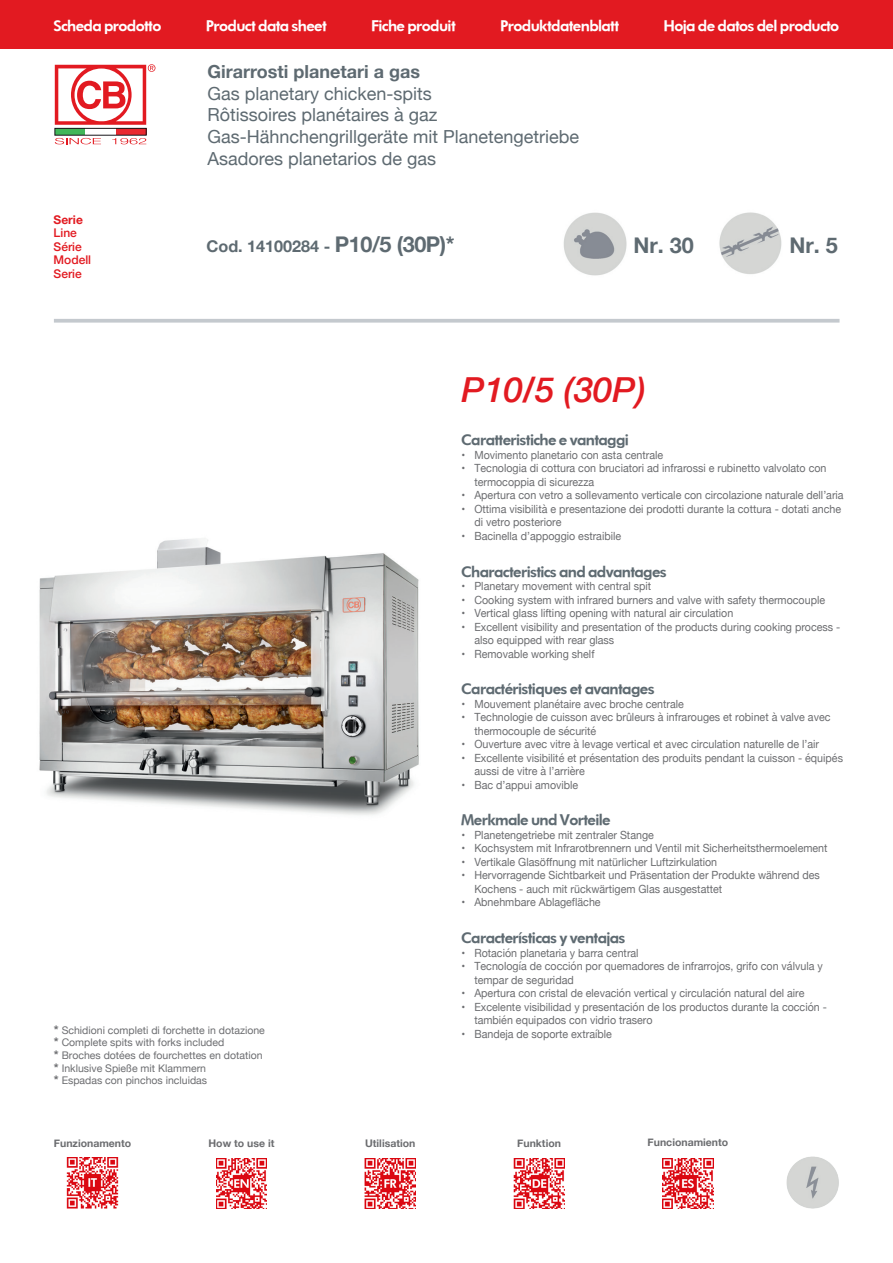
<style>
.page{position:relative;width:893px;height:1263px;background:#fff}
.page>*{position:absolute;margin:0;border:0;box-sizing:border-box;transform-origin:0 0}
.t1{font:italic 500 34.5px "Helvetica Neue";color:#e21a21}
.t2{font:700 21.6px "Helvetica Neue";color:#5e6a71}
.t3{font:18px "Helvetica Neue";color:#5e6a71}
.t4{font:700 18px "Helvetica Neue";color:#5e6a71}
.Normale{font:700 16.2px "Helvetica Neue";color:#5e6a71}
.Normale-2{font:800 15px "Volkswagen";color:#5e6a71}
.Normale-3{font:800 15px "Volkswagen";color:#fff}
.t5{font:500 12px "Helvetica Neue";color:#e21a21}
.t6{font:700 12px "Helvetica Neue";color:#e21a21}
.t7{font:11.25px/13.5px "Helvetica Neue";color:#6c6d70;scale:.95 1}
.Normale-4{font:10.5px "Helvetica Neue";color:#6c6d70}
.Normale-5{font:700 10.5px "Helvetica Neue";color:#6c6d70}
.s1{font-size:21.6px}
.s2{font-weight:700;font-size:12px}
</style>
<div class="page">
<div style="left:0;top:0;width:893px;height:49px;background:#e21a21"></div>
<img style="left:786px;top:1156px;width:53px;height:53px">
<div style="left:55px;top:128px;width:30px;height:7px;background:#41b759"></div>
<div style="left:116px;top:128px;width:30px;height:7px;background:#e9282f"></div>
<div style="left:55px;top:128px;width:91px;height:7px;border:1px solid #18151a"></div>
<svg style="left:55px;top:138px;width:46px;height:6px"></svg>
<svg style="left:112px;top:138px;width:34px;height:6px"></svg>
<svg style="left:55px;top:64px;width:100px;height:61px"></svg>
<svg style="left:54px;top:319px;width:785px;height:4px;background:#c9ced2"></svg>
<img style="left:39px;top:538px;width:380px;height:277px">
<img style="left:67px;top:1157px;width:51px;height:51px">
<img style="left:216px;top:1158px;width:51px;height:51px">
<img style="left:365px;top:1158px;width:51px;height:51px">
<img style="left:514px;top:1158px;width:51px;height:51px">
<img style="left:662px;top:1158px;width:51px;height:51px">
<img style="left:719px;top:212px;width:63px;height:62px">
<img style="left:563px;top:212px;width:64px;height:64px">
<p class="Normale-3" style="left:54px;top:16px;width:109px">Scheda prodotto</p>
<p class="Normale-3" style="left:206px;top:16px;width:122px">Product data sheet</p>
<p class="Normale-3" style="left:372px;top:16px;width:85px">Fiche produit</p>
<p class="Normale-3" style="left:500px;top:16px;width:120px">Produktdatenblatt</p>
<p class="Normale-3" style="left:664px;top:16px;width:177px">Hoja de datos del producto</p>
<p class="t4" style="left:207px;top:58px;width:214px">Girarrosti planetari a gas</p>
<p class="t3" style="left:207px;top:80px;width:226px">Gas planetary chicken-spits</p>
<p class="t3" style="left:207px;top:102px;width:231px">Rôtissoires planétaires à gaz</p>
<p class="t3" style="left:207px;top:124px;width:373px">Gas-Hähnchengrillgeräte mit Planetengetriebe</p>
<p class="t3" style="left:207px;top:145px;width:230px">Asadores planetarios de gas</p>
<p class="t6" style="left:54px;top:210px;width:31px">Serie</p>
<p class="t5" style="left:54px;top:223px;width:25px">Line</p>
<p class="t5" style="left:54px;top:237px;width:30px">Série</p>
<p class="t5" style="left:54px;top:250px;width:39px">Modell</p>
<p class="t5" style="left:54px;top:264px;width:30px">Serie</p>
<p class="Normale" style="left:206px;top:234px;width:250px">Cod. 14100284 - <span class="s1">P10/5 (30P)*</span></p>
<p class="t2" style="left:633px;top:228px;width:62px">Nr. 30</p>
<p class="t2" style="left:789px;top:228px;width:50px">Nr. 5</p>
<p class="t1" style="left:462px;top:360px;width:186px">P10/5 (30P)</p>
<p class="Normale-2" style="left:462px;top:431px;width:168px">Caratteristiche e vantaggi</p>
<p class="t7" style="left:462px;top:449px;width:214px">• Movimento planetario con asta centrale</p>
<p class="t7" style="left:474px;top:462px;width:372px;text-indent:-13px">• Tecnologia di cottura con bruciatori ad infrarossi e rubinetto valvolato con termocoppia di sicurezza</p>
<p class="t7" style="left:462px;top:489px;width:404px">• Apertura con vetro a sollevamento verticale con circolazione naturale dell’aria</p>
<p class="t7" style="left:474px;top:503px;width:388px;text-indent:-13px">• Ottima visibilità e presentazione dei prodotti durante la cottura - dotati anche di vetro posteriore</p>
<p class="t7" style="left:462px;top:530px;width:170px">• Bacinella d’appoggio estraibile</p>
<p class="Normale-2" style="left:462px;top:562px;width:206px">Characteristics and advantages</p>
<p class="t7" style="left:462px;top:580px;width:201px">• Planetary movement with central spit</p>
<p class="t7" style="left:462px;top:593px;width:384px">• Cooking system with infrared burners and valve with safety thermocouple</p>
<p class="t7" style="left:462px;top:607px;width:287px">• Vertical glass lifting opening with natural air circulation</p>
<p class="t7" style="left:474px;top:620px;width:387px;text-indent:-13px">• Excellent visibility and presentation of the products during cooking process - also equipped with rear glass</p>
<p class="t7" style="left:462px;top:647px;width:141px">• Removable working shelf</p>
<p class="Normale-4" style="left:54px;top:1022px;width:213px"><span class="s2">*</span> Schidioni completi di forchette in dotazione</p>
<p class="Normale-4" style="left:54px;top:1035px;width:172px"><span class="s2">*</span> Complete spits with forks included</p>
<p class="Normale-4" style="left:54px;top:1047px;width:210px"><span class="s2">*</span> Broches dotées de fourchettes en dotation</p>
<p class="Normale-4" style="left:54px;top:1060px;width:154px"><span class="s2">*</span> Inklusive Spieße mit Klammern</p>
<p class="Normale-4" style="left:54px;top:1073px;width:155px"><span class="s2">*</span> Espadas con pinchos incluidas</p>
<p class="Normale-2" style="left:462px;top:680px;width:194px">Caractéristiques et avantages</p>
<p class="t7" style="left:462px;top:698px;width:236px">• Mouvement planétaire avec broche centrale</p>
<p class="t7" style="left:474px;top:711px;width:376px;text-indent:-13px">• Technologie de cuisson avec brûleurs à infrarouges et robinet à valve avec thermocouple de sécurité</p>
<p class="t7" style="left:462px;top:738px;width:378px">• Ouverture avec vitre à levage vertical et avec circulation naturelle de l’air</p>
<p class="t7" style="left:474px;top:752px;width:389px;text-indent:-13px">• Excellente visibilité et présentation des produits pendant la cuisson - équipés aussi de vitre à l’arrière</p>
<p class="t7" style="left:462px;top:779px;width:124px">• Bac d’appui amovible</p>
<p class="Normale-2" style="left:462px;top:811px;width:150px">Merkmale und Vorteile</p>
<p class="t7" style="left:462px;top:829px;width:204px">• Planetengetriebe mit zentraler Stange</p>
<p class="t7" style="left:462px;top:842px;width:387px">• Kochsystem mit Infrarotbrennern und Ventil mit Sicherheitsthermoelement</p>
<p class="t7" style="left:462px;top:856px;width:271px">• Vertikale Glasöffnung mit natürlicher Luftzirkulation</p>
<p class="t7" style="left:474px;top:869px;width:365px;text-indent:-13px">• Hervorragende Sichtbarkeit und Präsentation der Produkte während des<br>Kochens - auch mit rückwärtigem Glas ausgestattet</p>
<p class="t7" style="left:462px;top:896px;width:148px">• Abnehmbare Ablagefläche</p>
<p class="Normale-2" style="left:462px;top:929px;width:165px">Características y ventajas</p>
<p class="t7" style="left:462px;top:946px;width:188px">• Rotación planetaria y barra central</p>
<p class="t7" style="left:474px;top:960px;width:368px;text-indent:-13px">• Tecnología de cocción por quemadores de infrarrojos, grifo con válvula y tempar de seguridad</p>
<p class="t7" style="left:462px;top:987px;width:362px">• Apertura con cristal de elevación vertical y circulación natural del aire</p>
<p class="t7" style="left:474px;top:1000px;width:373px;text-indent:-13px">• Excelente visibilidad y presentación de los productos durante la cocción - también equipados con vidrio trasero</p>
<p class="t7" style="left:462px;top:1027px;width:160px">• Bandeja de soporte extraíble</p>
<p class="Normale-5" style="left:54px;top:1135px;width:79px">Funzionamento</p>
<p class="Normale-5" style="left:208px;top:1135px;width:67px">How to use it</p>
<p class="Normale-5" style="left:365px;top:1135px;width:52px">Utilisation</p>
<p class="Normale-5" style="left:517px;top:1135px;width:45px">Funktion</p>
<p class="Normale-5" style="left:648px;top:1134px;width:82px">Funcionamiento</p>
</div>
